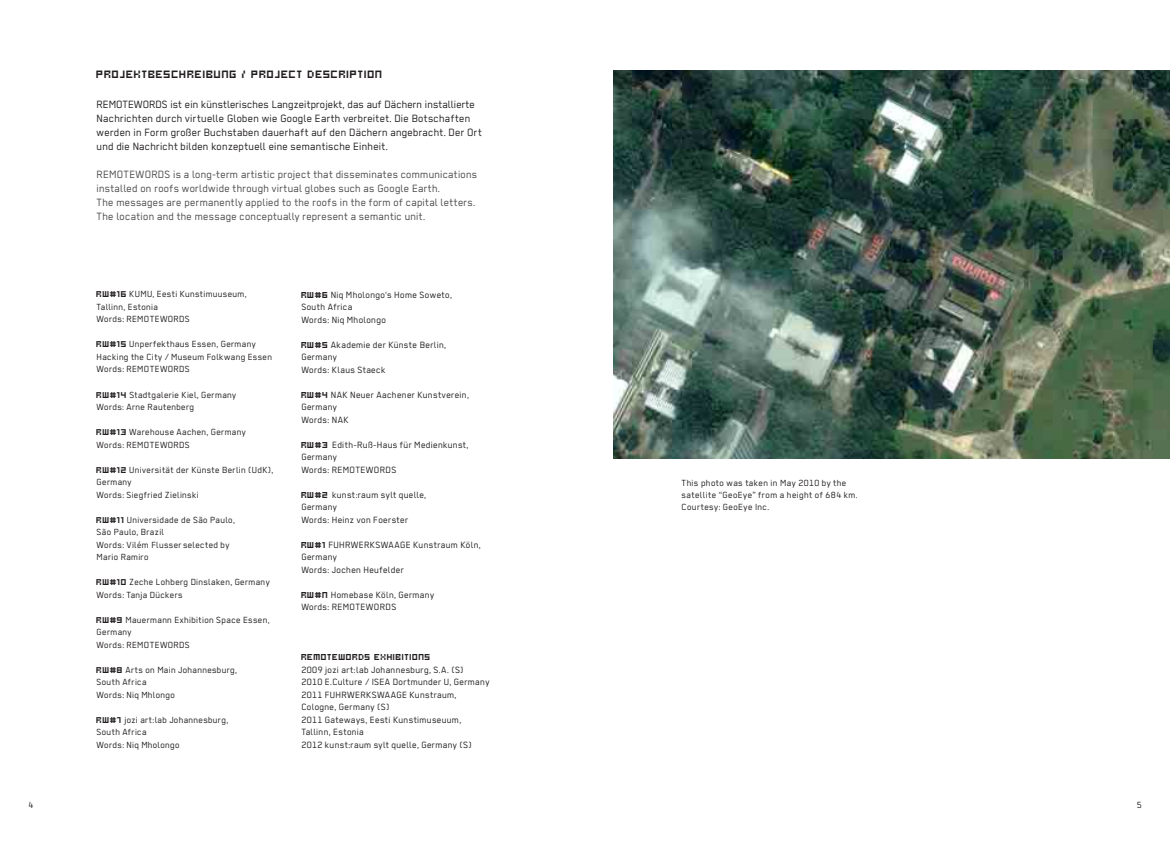
<style>
.page{position:relative;width:1170px;height:851px;background:#fff}
.page>*{position:absolute;margin:0;border:0;box-sizing:border-box;transform-origin:0 0}
.t1{font:11.88px/14px "Regular";letter-spacing:.01em;color:#231f20}
.t2{font:11.88px/14px "Regular";letter-spacing:.01em;color:#4c4c4e}
.t3{font:11.88px "Hooge 0555";letter-spacing:.035em;color:#231f20}
.t4{font:10.25px/12.5px "Regular";letter-spacing:.025em;color:#231f20}
.t5{font:10px/12.5px "Regular";letter-spacing:.025em;color:#231f20}
.t6{font:9.62px "Hooge 0555";letter-spacing:.025em;color:#231f20}
.s1{font-family:"Hooge 0555";font-size:9.38px}
.s2{font-family:"Hooge 0555";font-size:9.62px}
</style>
<div class="page">
<img style="left:613px;top:71px;width:556px;height:387px">
<p class="t3" style="left:97px;top:71px;width:288px">PROJEKTBESCHREIBUNG / PROJECT DESCRIPTION</p>
<p class="t1" style="left:97px;top:98px;width:387px">REMOTEWORDS ist ein künstlerisches Langzeitprojekt, das auf Dächern installierte Nachrichten durch virtuelle Globen wie Google Earth verbreitet. Die Botschaften werden in Form großer Buchstaben dauerhaft auf den Dächern angebracht. Der Ort und die Nachricht bilden konzeptuell eine semantische Einheit.</p>
<p class="t2" style="left:97px;top:168px;width:382px">REMOTEWORDS is a long-term artistic project that disseminates communications installed on roofs worldwide through virtual globes such as Google Earth.<br>The messages are permanently applied to the roofs in the form of capital letters.<br>The location and the message conceptually represent a semantic unit.</p>
<p class="t5" style="left:97px;top:289px;width:152px"><span class="s1">RW#16</span> KUMU, Eesti Kunstimuuseum,<br>Tallinn, Estonia<br>Words: REMOTEWORDS</p>
<p class="t5" style="left:97px;top:339px;width:177px"><span class="s1">RW#15</span> Unperfekthaus Essen, Germany<br>Hacking the City / Museum Folkwang Essen<br>Words: REMOTEWORDS</p>
<p class="t5" style="left:97px;top:389px;width:141px"><span class="s1">RW#14</span> Stadtgalerie Kiel, Germany<br>Words: Arne Rautenberg</p>
<p class="t5" style="left:97px;top:426px;width:151px"><span class="s1">RW#13</span> Warehouse Aachen, Germany<br>Words: REMOTEWORDS</p>
<p class="t5" style="left:97px;top:464px;width:178px"><span class="s1">RW#12</span> Universität der Künste Berlin (UdK),<br>Germany<br>Words: Siegfried Zielinski</p>
<p class="t5" style="left:97px;top:514px;width:140px"><span class="s1">RW#11</span> Universidade de São Paulo,<br>São Paulo, Brazil<br>Words: Vilém Flusser selected by<br>Mario Ramiro</p>
<p class="t5" style="left:97px;top:576px;width:175px"><span class="s1">RW#10</span> Zeche Lohberg Dinslaken, Germany<br>Words: Tanja Dückers</p>
<p class="t5" style="left:97px;top:614px;width:174px"><span class="s1">RW#9</span> Mauermann Exhibition Space Essen,<br>Germany<br>Words: REMOTEWORDS</p>
<p class="t5" style="left:97px;top:664px;width:142px"><span class="s1">RW#8</span> Arts on Main Johannesburg,<br>South Africa<br>Words: Niq Mhlongo</p>
<p class="t5" style="left:97px;top:714px;width:133px"><span class="s1">RW#7</span> jozi art:lab Johannesburg,<br>South Africa<br>Words: Niq Mholongo</p>
<p class="t4" style="left:301px;top:289px;width:152px"><span class="s2">RW#6</span> Niq Mholongo‘s Home Soweto,<br>South Africa<br>Words: Niq Mholongo</p>
<p class="t4" style="left:301px;top:339px;width:146px"><span class="s2">RW#5</span> Akademie der Künste Berlin,<br>Germany<br>Words: Klaus Staeck</p>
<p class="t4" style="left:301px;top:389px;width:169px"><span class="s2">RW#4</span> NAK Neuer Aachener Kunstverein,<br>Germany<br>Words: NAK</p>
<p class="t4" style="left:301px;top:439px;width:169px"><span class="s2">RW#3</span> Edith-Ruß-Haus für Medienkunst,<br>Germany<br>Words: REMOTEWORDS</p>
<p class="t4" style="left:301px;top:489px;width:126px"><span class="s2">RW#2</span> kunst:raum sylt quelle,<br>Germany<br>Words: Heinz von Foerster</p>
<p class="t4" style="left:301px;top:539px;width:181px"><span class="s2">RW#1</span> FUHRWERKSWAAGE Kunstraum Köln,<br>Germany<br>Words: Jochen Heufelder</p>
<p class="t4" style="left:301px;top:589px;width:134px"><span class="s2">RW#N</span> Homebase Köln, Germany<br>Words: REMOTEWORDS</p>
<p class="t6" style="left:301px;top:654px;width:131px">REMOTEWORDS EXHIBITIONS</p>
<p class="t4" style="left:301px;top:664px;width:190px">2009 jozi art:lab Johannesburg, S.A. (S)<br>2010 E.Culture / ISEA Dortmunder U, Germany 2011 FUHRWERKSWAAGE Kunstraum, Cologne, Germany (S)<br>2011 Gateways, Eesti Kunstimuseuum, Tallinn, Estonia<br>2012 kunst:raum sylt quelle, Germany (S)</p>
<p class="t5" style="left:681px;top:478px;width:178px;line-height:11.8px">This photo was taken in May 2010 by the satellite “GeoEye” from a height of 684 km.<br>Courtesy: GeoEye Inc.</p>
<p class="t5" style="left:28px;top:799px;width:6px">4</p>
<p class="t5" style="left:1136px;top:799px;width:6px">5</p>
</div>
